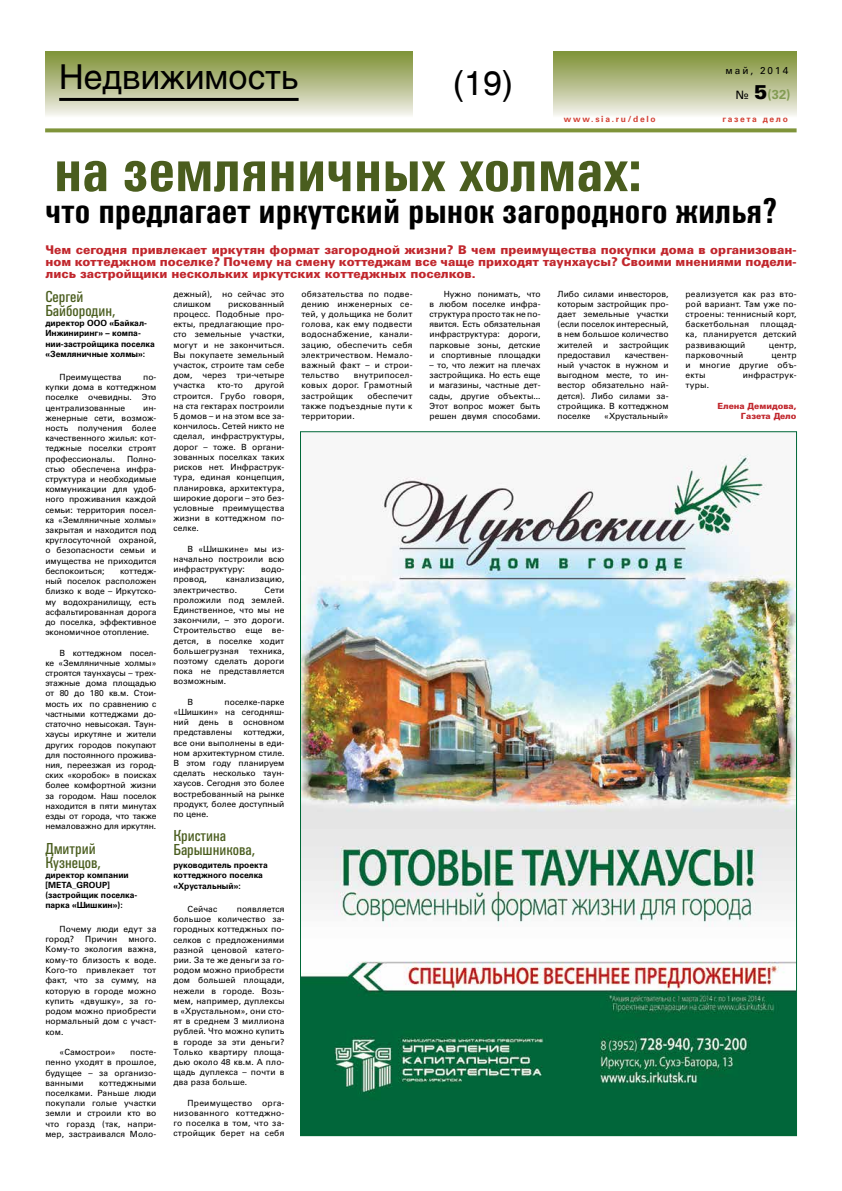
<style>
.page{position:relative;width:842px;height:1191px;background:#fff}
.page>*{position:absolute;margin:0;border:0;box-sizing:border-box;transform-origin:0 0}
.t1{font:700 62px "Univers Cond C";color:#4a5d1e}
.t2{font:700 36px "Univers Cond C";color:#000}
.t3{font:34px "Helios";color:#000}
.t4{font:34px "AG Hlv Cyrillic Normal";color:#000}
.t5{font:16px/14px "Univers Cond C";color:#4a5d1e}
.t6{font:700 13px "Univers C";color:#829b53}
.t7{font:12px/12px "Univers Black C";color:#c1272d;text-align:justify}
.t8{font:10px "Univers C";letter-spacing:.2em;color:#000}
.t9{font:8.5px/10.2px "Univers C";letter-spacing:.005em;color:#000;text-align:justify}
.t10{font:700 8.5px/10.2px "Univers C";color:#000}
.t11{font:700 8.5px "Univers C";letter-spacing:.2em;color:#d34235}
.t12{font:8.5px/10.2px "Univers Black C";color:#c1272d;text-align:right}
.s1{font-weight:400;font-size:12px;color:#000}
.s2{font-family:"Univers Black C";font-weight:400;font-size:20px;color:#000}
</style>
<div class="page">
<div style="left:45px;top:52px;width:367px;height:77px;background:linear-gradient(to bottom,#7d8e33,#fff)"></div>
<div style="left:554px;top:52px;width:242px;height:77px;background:linear-gradient(to bottom,#7d8e33,#fff)"></div>
<svg style="left:45px;top:128px;width:752px;height:4px;background:#8b9e4d"></svg>
<img style="left:302px;top:454px;width:493px;height:679px">
<hr style="left:59px;top:98px;width:240px;height:3px;background:#000">
<h3 class="t3" style="left:59px;top:57px;width:241px">Недвижимость</h3>
<h3 class="t4" style="left:453px;top:64px;width:62px">(19)</h3>
<p class="t8" style="left:725px;top:65px;width:64px">май, 2014</p>
<h3 class="t6" style="left:736px;top:87px;width:56px"><span class="s1">№</span> <span class="s2">5</span>(32)</h3>
<p class="t11" style="left:564px;top:114px;width:93px">www.sia.ru/delo</p>
<p class="t11" style="left:722px;top:114px;width:67px">газета дело</p>
<h1 class="t1" style="left:54px;top:135px;width:589px">на земляничных холмах:</h1>
<h2 class="t2" style="left:45px;top:191px;width:734px">что предлагает иркутский рынок загородного жилья?</h2>
<p class="t7" style="left:45px;top:244px;width:753px">Чем сегодня привлекает иркутян формат загородной жизни? В чем преимущества покупки дома в организован&shy;ном коттеджном поселке? Почему на смену коттеджам все чаще приходят таунхаусы? Своими мнениями подели&shy;лись застройщики нескольких иркутских коттеджных поселков.</p>
<p class="t9" style="left:173px;top:288px;width:113px">дежный), но сейчас это слишком</p>
<p class="t9" style="left:301px;top:288px;width:113px">обязательства по подве&shy;дению инженерных се&shy;тей, у дольщика не болит голова, как ему подвести водоснабжение, канали&shy;зацию, обеспечить себя электричеством. Немало&shy;важный факт – и строи&shy;тельство</p>
<p class="t9" style="left:429px;top:288px;width:113px;text-indent:14px">Нужно понимать, что в любом поселке инфра&shy;структура просто так не по&shy;явится. Есть обязательная инфраструктура: дороги, парковые зоны, детские и спортивные площадки</p>
<p class="t9" style="left:429px;top:360px;width:113px">– то, что лежит на плечах застройщика. Но есть еще и магазины, частные дет&shy;сады, другие объекты...<br>Этот вопрос может быть решен двумя способами.</p>
<p class="t9" style="left:557px;top:288px;width:113px">Либо силами инвесторов, которым застройщик про&shy;дает земельные участки (если поселок интересный, в нем большое количество жителей и застройщик предоставил</p>
<h3 class="t5" style="left:45px;top:290px;width:72px">Сергей<br>Байбородин,</h3>
<p class="t10" style="left:45px;top:318px;width:111px">директор ООО «Байкал-<br>Инжиниринг» – компа&shy;нии-застройщика поселка «Земляничные холмы»:</p>
<p class="t9" style="left:60px;top:372px;width:63px">Преимущества</p>
<p class="t9" style="left:686px;top:288px;width:113px">реализуется как раз вто&shy;рой вариант. Там уже по&shy;строены: теннисный корт, баскетбольная</p>
<p class="t9" style="left:173px;top:299px;width:113px;text-indent:55px">рискованный процесс. Подобные про&shy;екты, предлагающие про&shy;сто земельные участки, могут и не закончиться.<br>Вы покупаете земельный участок, строите там себе дом, через три-четыре участка</p>
<p class="t9" style="left:686px;top:319px;width:113px;text-indent:75px">площад&shy;ка, планируется детский развивающий</p>
<p class="t9" style="left:769px;top:339px;width:29px">центр,</p>
<p class="t9" style="left:686px;top:350px;width:59px">парковочный</p>
<p class="t9" style="left:557px;top:350px;width:113px;text-indent:67px">качествен&shy;ный участок в нужном и выгодном месте, то ин&shy;вестор обязательно най&shy;дется). Либо силами за&shy;стройщика. В коттеджном поселке</p>
<p class="t9" style="left:686px;top:350px;width:113px;text-indent:86px">центр и многие другие объ&shy;екты</p>
<p class="t9" style="left:743px;top:370px;width:55px">инфраструк-</p>
<p class="t9" style="left:301px;top:370px;width:113px;text-indent:52px">внутрипосел&shy;ковых дорог. Грамотный застройщик</p>
<p class="t9" style="left:45px;top:372px;width:113px;text-indent:98px">по&shy;купки дома в коттеджном поселке очевидны. Это централизованные</p>
<p class="t9" style="left:173px;top:380px;width:113px;text-indent:82px">другой строится. Грубо говоря, на ста гектарах построили 5 домов – и на этом все за&shy;кончилось. Сетей никто не сделал, инфраструктуры, дорог – тоже. В органи&shy;зованных поселках таких рисков нет. Инфраструк&shy;тура, единая концепция, планировка, архитектура, широкие дороги – это без&shy;условные преимущества жизни в коттеджном по&shy;селке.</p>
<p class="t9" style="left:173px;top:543px;width:113px;text-indent:14px">В «Шишкине» мы из&shy;начально построили всю инфраструктуру:</p>
<p class="t9" style="left:217px;top:380px;width:27px">кто-то</p>
<p class="t9" style="left:686px;top:380px;width:25px">туры.</p>
<p class="t9" style="left:301px;top:390px;width:113px;text-indent:66px">обеспечит также подъездные пути к территории.</p>
<p class="t12" style="left:717px;top:401px;width:81px">Елена Демидова,<br>Газета Дело</p>
<p class="t9" style="left:45px;top:402px;width:113px;text-indent:98px">ин&shy;женерные сети, возмож&shy;ность получения более качественного жилья: кот&shy;теджные поселки строят профессионалы.</p>
<p class="t9" style="left:604px;top:411px;width:66px">«Хрустальный»</p>
<p class="t9" style="left:45px;top:453px;width:113px;text-indent:82px">Полно&shy;стью обеспечена инфра&shy;структура и необходимые коммуникации для удоб&shy;ного проживания каждой семьи: территория посел&shy;ка «Земляничные холмы» закрытая и находится под круглосуточной охраной, о безопасности семьи и имущества не приходится беспокоиться;</p>
<p class="t9" style="left:261px;top:564px;width:25px">водо-</p>
<p class="t9" style="left:45px;top:565px;width:113px;text-indent:75px">коттедж&shy;ный поселок расположен близко к воде – Иркутско&shy;му водохранилищу, есть асфальтированная дорога до поселка, эффективное экономичное отопление.</p>
<p class="t9" style="left:45px;top:647px;width:113px;text-indent:14px">В коттеджном посел&shy;ке «Земляничные холмы» строятся таунхаусы – трех&shy;этажные дома площадью от 80 до 180 кв.м. Стои&shy;мость их по сравнению с частными коттеджами до&shy;статочно невысокая. Таун&shy;хаусы иркутяне и жители других городов покупают для постоянного прожива&shy;ния, переезжая из город&shy;ских «коробок» в поисках более комфортной жизни за городом. Наш поселок находится в пяти минутах езды от города, что также немаловажно для иркутян.</p>
<h3 class="t5" style="left:45px;top:841px;width:57px">Дмитрий<br>Кузнецов,</h3>
<p class="t10" style="left:45px;top:869px;width:94px">директор компании [META_GROUP] (застройщик поселка&shy;парка «Шишкин»):</p>
<p class="t9" style="left:45px;top:923px;width:113px;text-indent:14px">Почему люди едут за город?</p>
<p class="t9" style="left:173px;top:574px;width:113px;text-indent:52px">канализацию, электричество.</p>
<p class="t9" style="left:173px;top:574px;width:35px">провод,</p>
<p class="t9" style="left:173px;top:584px;width:113px;text-indent:91px">Сети проложили под землей.<br>Единственное, что мы не закончили, – это дороги.<br>Строительство еще ве&shy;дется, в поселке ходит большегрузная техника, поэтому сделать дороги пока не представляется возможным.</p>
<p class="t9" style="left:188px;top:696px;width:7px">В</p>
<p class="t9" style="left:173px;top:696px;width:113px;text-indent:51px">поселке-парке «Шишкин» на сегодняш&shy;ний день в основном представлены</p>
<p class="t9" style="left:173px;top:727px;width:113px;text-indent:70px">коттеджи, все они выполнены в еди&shy;ном архитектурном стиле.<br>В этом году планируем сделать несколько таун&shy;хаусов. Сегодня это более востребованный на рынке продукт, более доступный по цене.</p>
<h3 class="t5" style="left:173px;top:829px;width:84px">Кристина<br>Барышникова,</h3>
<p class="t10" style="left:173px;top:860px;width:96px">руководитель проекта коттеджного поселка «Хрустальный»:</p>
<p class="t9" style="left:188px;top:903px;width:31px">Сейчас</p>
<p class="t9" style="left:173px;top:903px;width:113px;text-indent:63px">появляется большое количество за&shy;городных коттеджных по&shy;селков с предложениями разной ценовой катего&shy;рии. За те же деньги за го&shy;родом можно приобрести дом большей площади, нежели в городе. Возь&shy;мем, например, дуплексы в «Хрустальном», они сто&shy;ят в среднем 3 миллиона рублей. Что можно купить в городе за эти деньги?<br>Только квартиру площа&shy;дью около 48 кв.м. А пло&shy;щадь дуплекса – почти в два раза больше.</p>
<p class="t9" style="left:173px;top:1097px;width:113px;text-indent:14px">Преимущество орга&shy;низованного коттеджно&shy;го поселка в том, что за&shy;стройщик берет на себя</p>
<p class="t9" style="left:85px;top:933px;width:34px">Причин</p>
<p class="t9" style="left:45px;top:933px;width:113px;text-indent:83px">много.<br>Кому-то экология важна, кому-то близость к воде.<br>Кого-то привлекает тот факт, что за сумму, на которую в городе можно купить «двушку», за го&shy;родом можно приобрести нормальный дом с участ&shy;ком.</p>
<p class="t9" style="left:60px;top:1047px;width:57px">«Самострои»</p>
<p class="t9" style="left:45px;top:1047px;width:113px;text-indent:85px">посте&shy;пенно уходят в прошлое, будущее – за организо&shy;ванными</p>
<p class="t9" style="left:45px;top:1077px;width:113px;text-indent:54px">коттеджными поселками. Раньше люди покупали голые участки земли и строили кто во что горазд (так, напри&shy;мер, застраивался Моло-</p>
</div>
